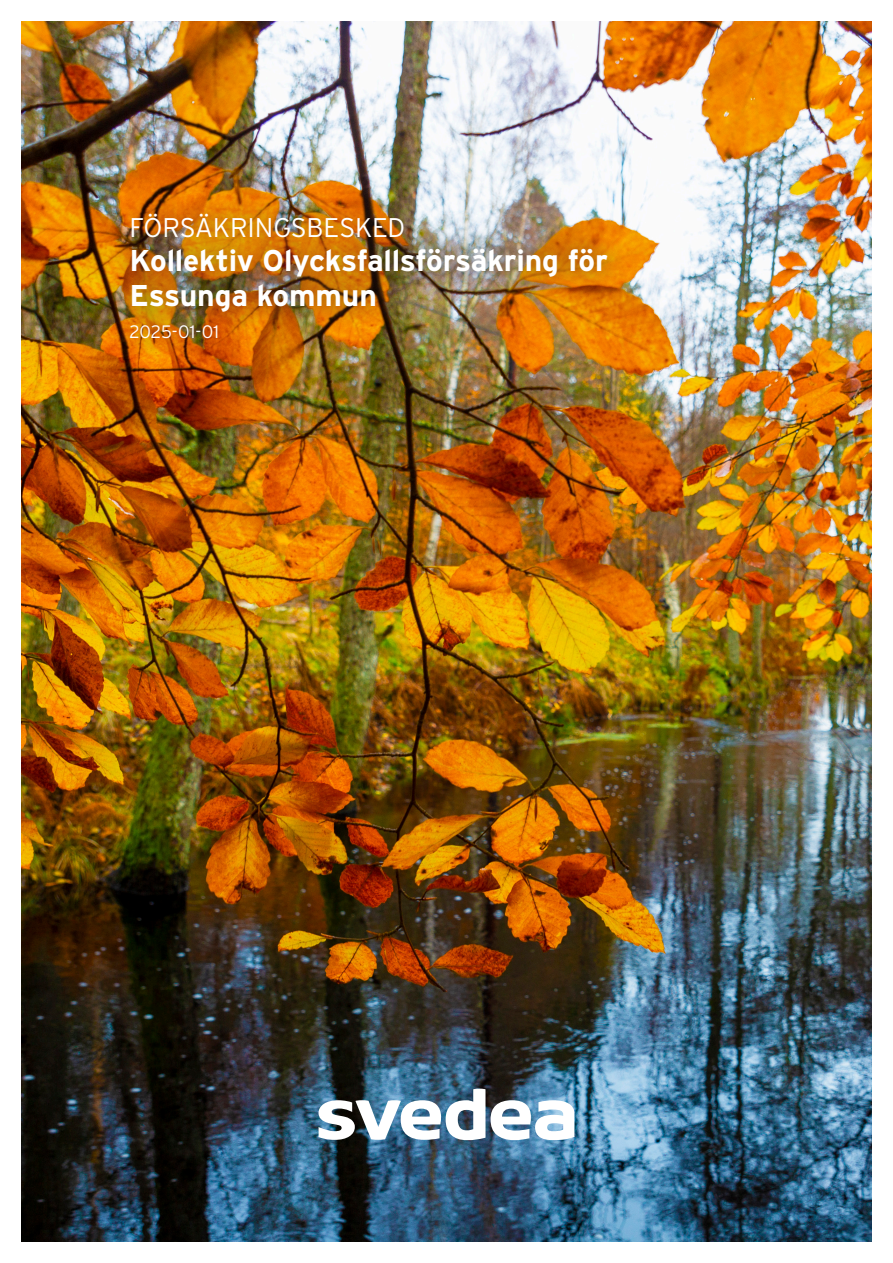
<style>
.page{position:relative;width:893px;height:1263px;background:#fff}
.page>*{position:absolute;margin:0;border:0;box-sizing:border-box;transform-origin:0 0}
.t1{font:700 30px "Interstate";letter-spacing:-.01em;color:#fff}
.t2{font:300 27px "Interstate";letter-spacing:-.01em;color:#fff}
.Rubrik_1{font:300 18px "Interstate";color:#fff}
</style>
<div class="page">
<img style="left:21px;top:21px;width:850px;height:1221px">
<div style="left:109px;top:192px;width:520px;height:169px;background:#231f20;opacity:.75"></div>
<svg style="left:491px;top:1100px;width:83px;height:40px"></svg>
<img style="left:319px;top:1089px;width:166px;height:51px">
<p class="t2" style="left:130px;top:212px;width:277px">FÖRSÄKRINGSBESKED</p>
<p class="t1" style="left:130px;top:244px;width:480px">Kollektiv Olycksfallsförsäkring för</p>
<p class="t1" style="left:130px;top:279px;width:249px">Essunga kommun</p>
<p class="Rubrik_1" style="left:130px;top:321px;width:91px">2025-01-01</p>
</div>
